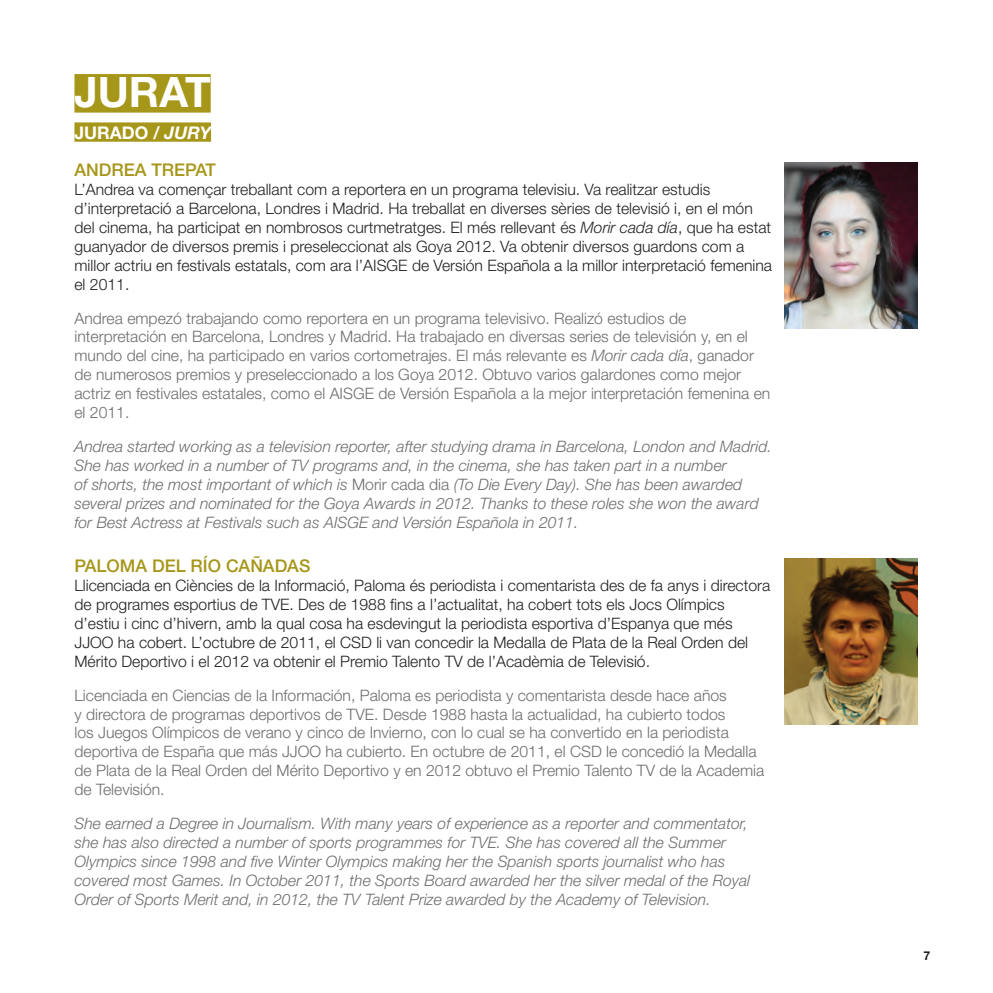
<style>
.page{position:relative;width:993px;height:993px;background:#fff}
.page>*{position:absolute;margin:0;border:0;box-sizing:border-box;transform-origin:0 0}
.t1{font:700 42px "Helvetica Neue";color:#fff}
.t2{font:500 17.5px "Helvetica Neue";color:#a69619}
.t3{font:700 17.5px "Helvetica Neue";color:#fff}
.t4{font:300 15.75px/18.9px "Helvetica Neue";color:#231f20}
.t5{font:300 15.75px/18.9px "Helvetica Neue";color:#6c6d70}
.t6{font:italic 300 15.75px/18.9px "Helvetica Neue";color:#6c6d70}
.t7{font:700 12.25px "Helvetica Neue";color:#231f20}
.s1{font-style:italic}
.s2{font-style:normal}
</style>
<div class="page">
<div style="left:74px;top:74px;width:137px;height:39px;background:#a69619"></div>
<div style="left:74px;top:122px;width:137px;height:20px;background:#a69619"></div>
<img style="left:784px;top:162px;width:133px;height:167px">
<img style="left:784px;top:558px;width:133px;height:166px">
<p class="t1" style="left:74px;top:66px;width:138px">JURAT</p>
<p class="t3" style="left:74px;top:122px;width:138px">JURADO <span class="s1">/ JURY</span></p>
<p class="t2" style="left:74px;top:159px;width:143px">ANDREA TREPAT</p>
<p class="t4" style="left:74px;top:180px;width:698px">L’Andrea va començar treballant com a reportera en un programa televisiu. Va realitzar estudis d’interpretació a Barcelona, Londres i Madrid. Ha treballat en diverses sèries de televisió i, en el món del cinema, ha participat en nombrosos curtmetratges. El més rellevant és <span class="s1">Morir cada día</span>, que ha estat guanyador de diversos premis i preseleccionat als Goya 2012. Va obtenir diversos guardons com a millor actriu en festivals estatals, com ara l’AISGE de Versión Española a la millor interpretació femenina el 2011.</p>
<p class="t5" style="left:74px;top:308px;width:697px">Andrea empezó trabajando como reportera en un programa televisivo. Realizó estudios de interpretación en Barcelona, Londres y Madrid. Ha trabajado en diversas series de televisión y, en el mundo del cine, ha participado en varios cortometrajes. El más relevante es <span class="s1">Morir cada día</span>, ganador de numerosos premios y preseleccionado a los Goya 2012. Obtuvo varios galardones como mejor actriz en festivales estatales, como el AISGE de Versión Española a la mejor interpretación femenina en el 2011.</p>
<p class="t6" style="left:74px;top:436px;width:698px">Andrea started working as a television reporter, after studying drama in Barcelona, London and Madrid.<br>She has worked in a number of TV programs and, in the cinema, she has taken part in a number<br>of shorts, the most important of which is <span class="s2">Morir cada dia</span> (To Die Every Day). She has been awarded several prizes and nominated for the Goya Awards in 2012. Thanks to these roles she won the award for Best Actress at Festivals such as AISGE and Versión Española in 2011.</p>
<p class="t2" style="left:74px;top:555px;width:237px">PALOMA DE L RÍO CAÑADAS</p>
<p class="t4" style="left:74px;top:575px;width:697px">Llicenciada en Ciències de la Informació, Paloma és periodista i comentarista des de fa anys i directora de programes esportius de TVE. Des de 1988 fins a l’actualitat, ha cobert tots els Jocs Olímpics d’estiu i cinc d’hivern, amb la qual cosa ha esdevingut la periodista esportiva d’Espanya que més JJOO ha cobert. L’octubre de 2011, el CSD li van concedir la Medalla de Plata de la Real Orden del Mérito Deportivo i el 2012 va obtenir el Premio Talento TV de l’Acadèmia de Televisió.</p>
<p class="t5" style="left:74px;top:685px;width:691px">Licenciada en Ciencias de la Información, Paloma es periodista y comentarista desde hace años<br>y directora de programas deportivos de TVE. Desde 1988 hasta la actualidad, ha cubierto todos<br>los Juegos Olímpicos de verano y cinco de Invierno, con lo cual se ha convertido en la periodista deportiva de España que más JJOO ha cubierto. En octubre de 2011, el CSD le concedió la Medalla de Plata de la Real Orden del Mérito Deportivo y en 2012 obtuvo el Premio Talento TV de la Academia de Televisión.</p>
<p class="t6" style="left:74px;top:813px;width:677px">She earned a Degree in Journalism. With many years of experience as a reporter and commentator, she has also directed a number of sports programmes for TVE. She has covered all the Summer Olympics since 1998 and five Winter Olympics making her the Spanish sports journalist who has covered most Games. In October 2011, the Sports Board awarded her the silver medal of the Royal Order of Sports Merit and, in 2012, the TV Talent Prize awarded by the Academy of Television.</p>
<p class="t7" style="left:923px;top:947px;width:8px">7</p>
</div>
